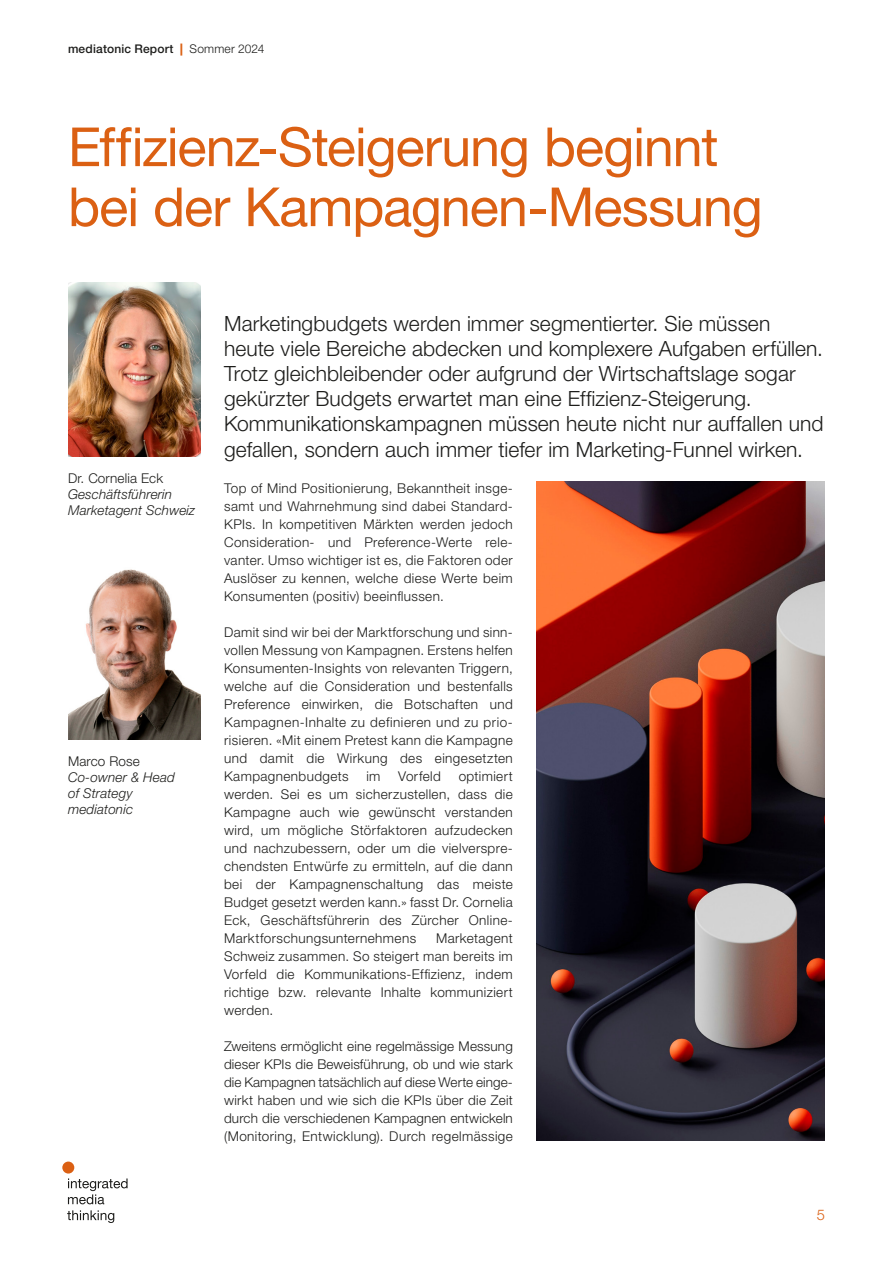
<style>
.page{position:relative;width:893px;height:1263px;background:#fff}
.page>*{position:absolute;margin:0;border:0;box-sizing:border-box;transform-origin:0 0}
.t1{font:54px/60px "Helvetica Neue LT Std";letter-spacing:-.02em;color:#db6013}
.t2{font:300 21px/25.2px "Helvetica Neue LT Std";letter-spacing:.005em;color:#1d1d1b}
.t3{font:300 14.7px "Helvetica Neue LT Std";color:#db6013}
.t4{font:300 13.5px/18px "Helvetica Neue LT Std";letter-spacing:.03em;color:#1d1d1b;text-align:justify}
.t5{font:italic 300 13.5px/16.2px "Helvetica Neue LT Std";letter-spacing:.01em;color:#1d1d1b}
.t6{font:300 13.5px "Helvetica Neue LT Std";letter-spacing:.01em;color:#1d1d1b}
.t7{font:500 12px "Helvetica Neue LT Std";letter-spacing:.015em;color:#1d1d1b}
.s1{font-weight:800;color:#db6013}
.s2{font-weight:300}
</style>
<div class="page">
<div style="left:62px;top:1161px;width:12px;height:12px;background:#db6013;border-radius:50%"></div>
<svg style="left:67px;top:1210px;width:47px;height:13px"></svg>
<svg style="left:68px;top:1178px;width:60px;height:26px"></svg>
<img style="left:68px;top:283px;width:133px;height:174px">
<img style="left:68px;top:569px;width:133px;height:170px">
<img style="left:536px;top:481px;width:289px;height:660px">
<p class="t7" style="left:68px;top:42px;width:198px">mediatonic Report <span class="s1">|</span> <span class="s2">Sommer 2024</span></p>
<h1 class="t1" style="left:68px;top:116px;width:696px">Effizienz-Steigerung beginnt bei der Kampagnen-Messung</h1>
<p class="t6" style="left:68px;top:470px;width:97px">Dr. Cornelia Eck</p>
<p class="t5" style="left:68px;top:486px;width:128px">Geschäftsführerin<br>Marketagent Schweiz</p>
<p class="t6" style="left:68px;top:753px;width:73px">Marco Rose</p>
<p class="t5" style="left:68px;top:769px;width:108px">Co-owner &amp; Head of Strategy mediatonic</p>
<p class="t2" style="left:224px;top:310px;width:601px">Marketingbudgets werden immer segmentierter. Sie müssen heute viele Bereiche abdecken und komplexere Aufgaben erfüllen.<br>Trotz gleichbleibender oder aufgrund der Wirtschaftslage sogar gekürzter Budgets erwartet man eine Effizienz-Steigerung.<br>Kommunikationskampagnen müssen heute nicht nur auffallen und gefallen, sondern auch immer tiefer im Marketing-Funnel wirken.</p>
<p class="t4" style="left:224px;top:478px;width:290px">Top of Mind Positionierung, Bekanntheit insge&shy;samt und Wahrnehmung sind dabei Standard-KPIs. In kompetitiven Märkten werden jedoch Consideration- und Preference-Werte rele&shy;vanter. Umso wichtiger ist es, die Faktoren oder Auslöser zu kennen, welche diese Werte beim Konsumenten (positiv) beeinflussen.</p>
<p class="t4" style="left:224px;top:622px;width:290px">Damit sind wir bei der Marktforschung und sinn&shy;vollen Messung von Kampagnen. Erstens helfen Konsumenten-Insights von relevanten Triggern, welche auf die Consideration und bestenfalls Preference einwirken, die Botschaften und Kampagnen-Inhalte zu definieren und zu prio&shy;risieren. «Mit einem Pretest kann die Kampagne und damit die Wirkung des eingesetzten Kampagnenbudgets</p>
<p class="t4" style="left:224px;top:766px;width:290px;text-indent:235px">optimiert werden. Sei es um sicherzustellen, dass die Kampagne auch wie gewünscht verstanden wird, um mögliche Störfaktoren aufzudecken und nachzubessern, oder um die vielverspre&shy;chendsten Entwürfe zu ermitteln, auf die dann bei der Kampagnenschaltung das meiste Budget gesetzt werden kann.» fasst Dr. Cornelia Eck, Geschäftsführerin des Zürcher Online-Marktforschungsunternehmens</p>
<p class="t4" style="left:366px;top:766px;width:16px">im</p>
<p class="t4" style="left:398px;top:766px;width:44px">Vorfeld</p>
<p class="t4" style="left:224px;top:928px;width:290px;text-indent:212px">Marketagent Schweiz zusammen. So steigert man bereits im Vorfeld die Kommunikations-Effizienz, indem richtige bzw. relevante Inhalte kommuniziert werden.</p>
<p class="t4" style="left:224px;top:1036px;width:290px">Zweitens ermöglicht eine regelmässige Messung dieser KPIs die Beweisführung, ob und wie stark die Kampagnen tatsächlich auf diese Werte einge&shy;wirkt haben und wie sich die KPIs über die Zeit durch die verschiedenen Kampagnen entwickeln (Monitoring, Entwicklung). Durch regelmässige</p>
<p class="t3" style="left:817px;top:1206px;width:10px">5</p>
</div>
